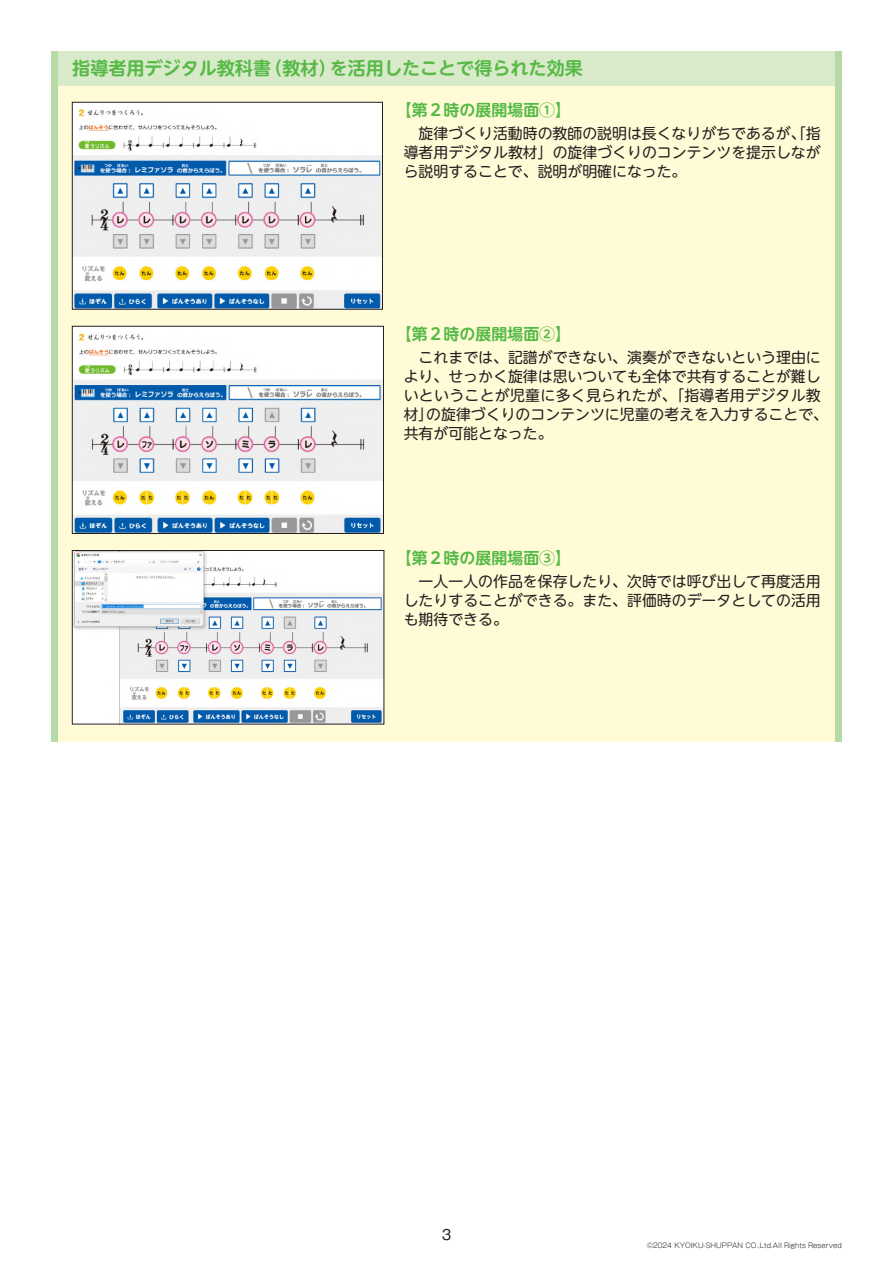
<style>
.page{position:relative;width:893px;height:1263px;background:#fff}
.page>*{position:absolute;margin:0;border:0;box-sizing:border-box;transform-origin:0 0}
.t1{font:700 18px "UD Shin M Go Pr 6 N De";color:#57ba47}
.t2{font:700 15.9px "UD Shin M Go Pr 6 N De";color:#57ba47}
.t3{font:14.85px/19.2px "UD Shin M Go Pr 6 N";color:#231f20;text-align:justify}
.t4{font:14.85px "UD Shin M Go Pr 6 N";letter-spacing:.02em;color:#231f20}
.t5{font:13.8px "Gothic MB101 Pro";color:#231f20}
.t6{font:300 6.9px "Gothic MB101 Pro";color:#231f20}
</style>
<div class="page">
<div style="left:51px;top:51px;width:791px;height:690px;background:#fffbd6"></div>
<div style="left:51px;top:51px;width:791px;height:34px;background:#d9eaca"></div>
<div style="left:51px;top:51px;width:6px;height:690px;background:#b5daa5"></div>
<div style="left:836px;top:51px;width:6px;height:690px;background:#b5daa5"></div>
<img style="left:74px;top:104px;width:307px;height:203px">
<div style="left:72px;top:102px;width:311px;height:207px;border:1px solid #231f20"></div>
<img style="left:74px;top:328px;width:308px;height:204px">
<div style="left:72px;top:326px;width:312px;height:208px;border:1px solid #231f20"></div>
<img style="left:74px;top:552px;width:308px;height:170px">
<div style="left:72px;top:550px;width:312px;height:174px;border:1px solid #231f20"></div>
<p class="t1" style="left:72px;top:53px;width:200px">指導者用デジタル教科書</p>
<p class="t1" style="left:264px;top:53px;width:74px">（教材）</p>
<p class="t1" style="left:330px;top:53px;width:254px">を活用したことで得られた効果</p>
<p class="t2" style="left:396px;top:96px;width:177px">【第２時の展開場面1【</p>
<p class="t3" style="left:404px;top:122px;width:418px">　旋律づくり活動時の教師の説明は長くなりがちであるが、「指導者用デジタル教材」の旋律づくりのコンテンツを提示しながら説明することで、説明が明確になった。</p>
<p class="t2" style="left:396px;top:320px;width:177px">【第２時の展開場面2【</p>
<p class="t3" style="left:404px;top:346px;width:418px">　これまでは、記譜ができない、演奏ができないという理由に</p>
<p class="t3" style="left:404px;top:366px;width:418px">より、せっかく旋律は思いついても全体で共有することが難し</p>
<p class="t4" style="left:404px;top:383px;width:419px">いということが児童に多く見られたが、「指導者用デジタル教</p>
<p class="t3" style="left:426px;top:404px;width:403px">の旋律づくりのコンテンツに児童の考えを入力することで、</p>
<p class="t3" style="left:404px;top:404px;width:150px">材」<br>共有が可能となった。</p>
<p class="t2" style="left:396px;top:544px;width:177px">【第２時の展開場面3【</p>
<p class="t3" style="left:404px;top:570px;width:418px">　一人一人の作品を保存したり、次時では呼び出して再度活用したりすることができる。また、評価時のデータとしての活用も期待できる。</p>
<p class="t5" style="left:442px;top:1223px;width:11px">3</p>
<p class="t6" style="left:647px;top:1239px;width:196px">©2024 KYOIKU-SHUPPAN CO.,Ltd.All Rights Reserved</p>
</div>
